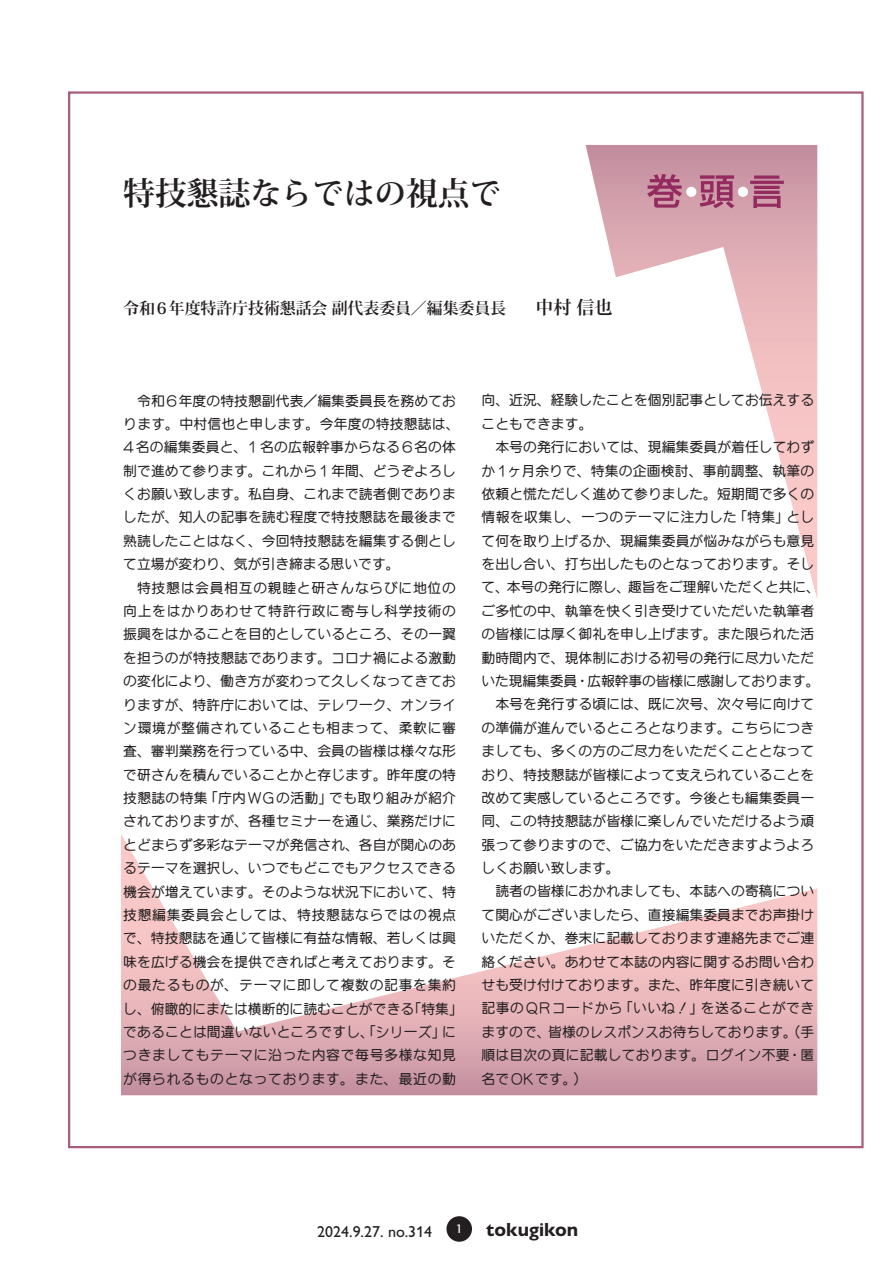
<style>
.page{position:relative;width:893px;height:1263px;background:#fff}
.page>*{position:absolute;margin:0;border:0;box-sizing:border-box;transform-origin:0 0}
.t1{font:700 31.95px "Koz Min Pro";letter-spacing:-.01em;color:#231f20}
.t2{font:700 19.2px "Gill Sans Nova";color:#231f20}
.t3{font:700 15.9px "Koz Min Pro";letter-spacing:-.005em;color:#231f20}
.t4{font:500 15.9px "Gill Sans Nova";color:#231f20}
.t5{font:13.8px/23.4px "Anito Std M";letter-spacing:.005em;color:#231f20}
.s1{font-size:14.85px}
.s2{font-size:18px}
.s3{font-family:"Futura PT";font-weight:500;font-size:12.75px;color:#fff}
</style>
<div class="page">
<div style="left:446px;top:1216px;width:26px;height:26px;background:#231f20;border-radius:50%"></div>
<svg style="left:586px;top:145px;width:231px;height:453px"></svg>
<svg style="left:121px;top:834px;width:696px;height:261px"></svg>
<svg style="left:647px;top:174px;width:35px;height:34px"></svg>
<svg style="left:700px;top:175px;width:34px;height:33px"></svg>
<svg style="left:750px;top:176px;width:34px;height:32px"></svg>
<div style="left:686px;top:187px;width:10px;height:10px;background:#fff;border-radius:50%"></div>
<div style="left:738px;top:187px;width:10px;height:10px;background:#fff;border-radius:50%"></div>
<h1 class="t1" style="left:123px;top:170px;width:379px">特技懇誌ならではの視点で</h1>
<p class="t3" style="left:123px;top:296px;width:491px">令和6年度特許庁技術懇話会 副代表委員／編集委員長<span class="s1">　　</span><span class="s2">中村 信也</span></p>
<p class="t5" style="left:123px;top:388px;width:341px">　令和６年度の特技懇副代表／編集委員長を務めております。中村信也と申します。今年度の特技懇誌は、<br>4名の編集委員と、1名の広報幹事からなる 6名の体制で進めて参ります。これから1年間、どうぞよろしくお願い致します。私自身、これまで読者側でありましたが、知人の記事を読む程度で特技懇誌を最後まで熟読したことはなく、今回特技懇誌を編集する側として立場が変わり、気が引き締まる思いです。<br>　特技懇は会員相互の親睦と研さんならびに地位の向上をはかりあわせて特許行政に寄与し科学技術の振興をはかることを目的としているところ、その一翼を担うのが特技懇誌であります。コロナ禍による激動の変化により、働き方が変わって久しくなってきておりますが、特許庁においては、テレワーク、オンライン環境が整備されていることも相まって、柔軟に審査、審判業務を行っている中、会員の皆様は様々な形で研さんを積んでいることかと存じます。昨年度の特技懇誌の特集「庁内WGの活動」でも取り組みが紹介されておりますが、各種セミナーを通じ、業務だけにとどまらず多彩なテーマが発信され、各自が関心のあるテーマを選択し、いつでもどこでもアクセスできる機会が増えています。そのような状況下において、特技懇編集委員会としては、特技懇誌ならではの視点で、特技懇誌を通じて皆様に有益な情報、若しくは興味を広げる機会を提供できればと考えております。その最たるものが、テーマに即して複数の記事を集約し、俯瞰的にまたは横断的に読むことができる「特集」であることは間違いないところですし、「シリーズ」につきましてもテーマに沿った内容で毎号多様な知見が得られるものとなっております。また、最近の動</p>
<p class="t5" style="left:481px;top:388px;width:340px">向、近況、経験したことを個別記事としてお伝えすることもできます。<br>　本号の発行においては、現編集委員が着任してわずか1ヶ月余りで、特集の企画検討、事前調整、執筆の依頼と慌ただしく進めて参りました。短期間で多くの情報を収集し、一つのテーマに注力した「特集」として何を取り上げるか、現編集委員が悩みながらも意見を出し合い、打ち出したものとなっております。そして、本号の発行に際し、趣旨をご理解いただくと共に、ご多忙の中、執筆を快く引き受けていただいた執筆者の皆様には厚く御礼を申し上げます。また限られた活動時間内で、現体制における初号の発行に尽力いただいた現編集委員・広報幹事の皆様に感謝しております。　本号を発行する頃には、既に次号、次々号に向けての準備が進んでいるところとなります。こちらにつきましても、多くの方のご尽力をいただくこととなっており、特技懇誌が皆様によって支えられていることを改めて実感しているところです。今後とも編集委員一同、この特技懇誌が皆様に楽しんでいただけるよう頑張って参りますので、ご協力をいただきますようよろしくお願い致します。<br>　読者の皆様におかれましても、本誌への寄稿について関心がございましたら、直接編集委員までお声掛けいただくか、巻末に記載しております連絡先までご連絡ください。あわせて本誌の内容に関するお問い合わせも受け付けております。また、昨年度に引き続いて記事の QRコードから「いいね！」を送ることができますので、皆様のレスポンスお待ちしております。（手順は目次の頁に記載しております。ログイン不要・匿名でOKです。）</p>
<p class="t4" style="left:317px;top:1221px;width:116px">2024.9.27. no.314</p>
<h2 class="t2" style="left:456px;top:1217px;width:124px"><span class="s3">1</span> tokugikon</h2>
</div>
